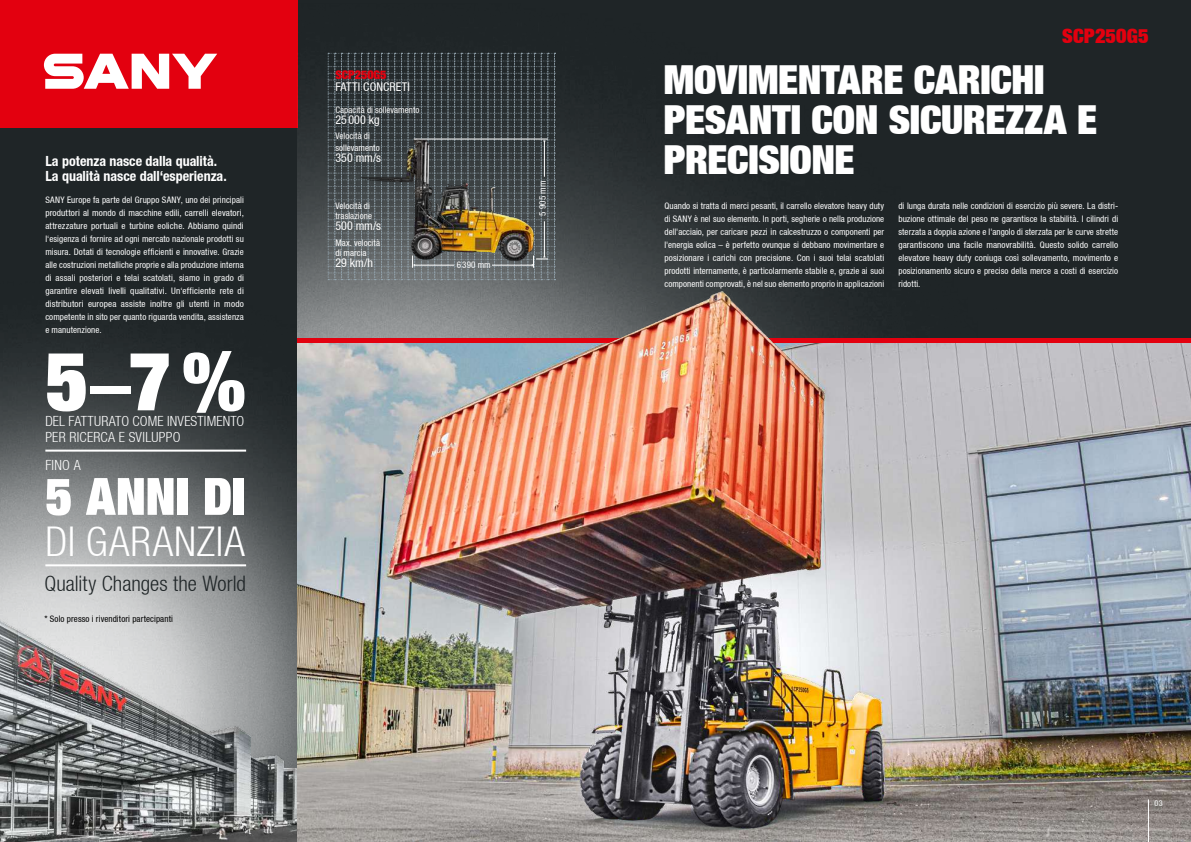
<style>
.page{position:relative;width:1191px;height:842px;background:#fff}
.page>*{position:absolute;margin:0;border:0;box-sizing:border-box;transform-origin:0 0}
.t1{font:900 81px "Context Reprise Extra Black S Si Extra";color:#fff}
.t2{font:900 51px "Context Reprise Extra Black S Si Extra";letter-spacing:-.005em;color:#fff}
.t3{font:700 41px "Context Reprise Light Cond S Si";letter-spacing:.02em;color:#fff}
.t4{font:900 40px/40px "Context Reprise Extra Black S Si Extra";letter-spacing:-.01em;color:#fff}
.t5{font:700 21.3px "Context Reprise Light Cond S Si";color:#1f2527}
.t6{font:900 20px "Context Reprise Extra Black S Si Extra";letter-spacing:.005em;color:#e3000f}
.t7{font:700 condensed 14px/15px "Context Reprise Condensed S Si";color:#fff}
.t8{font:700 14px/16px "Context Reprise Light Cond S Si";letter-spacing:.015em;color:#fff}
.t9{font:12px "Context Reprise Condensed S Si Condensed";letter-spacing:.01em;color:#fff}
.t10{font:900 12px "Context Reprise Extra Black S Si Extra";color:#e3000f}
.t11{font:9px/13px "Context Reprise Condensed S Si Condensed";letter-spacing:.005em;color:#fff;text-align:justify}
.t12{font:9px "Context Reprise Condensed S Si Condensed";letter-spacing:.01em;color:#000}
.t13{font:8px "Context Reprise Condensed S Si Condensed";color:#fff}
.s1{font-size:48.6px}
</style>
<div class="page">
<img style="left:0;top:128px;width:298px;height:481px">
<div style="left:0;top:0;width:298px;height:128px;background:#e3000f"></div>
<img style="left:0;top:609px;width:298px;height:233px">
<hr style="left:45px;top:450px;width:201px;height:2px;background:#fff">
<hr style="left:45px;top:564px;width:201px;height:2px;background:#fff">
<img style="left:298px;top:0;width:883px;height:271px">
<svg style="left:44px;top:54px;width:173px;height:35px"></svg>
<svg style="left:328px;top:53px;width:227px;height:218px;background:#4d504c"></svg>
<img style="left:298px;top:271px;width:893px;height:571px">
<hr style="left:1148px;top:799px;width:1px;height:43px;background:#fff">
<h3 class="t7" style="left:45px;top:154px;width:183px">La potenza nasce dalla qualità.<br>La qualità nasce dall‘esperienza.</h3>
<p class="t11" style="left:45px;top:193px;width:200px">SANY Europe fa parte del Gruppo SANY, uno dei principali produttori al mondo di macchine edili, carrelli elevatori, attrezzature portuali e turbine eoliche. Abbiamo quindi l‘esigenza di fornire ad ogni mercato nazionale prodotti su misura. Dotati di tecnologie efficienti e innovative. Grazie alle costruzioni metalliche proprie e alla produzione interna di assali posteriori e telai scatolati, siamo in grado di garantire elevati livelli qualitativi. Un‘efficiente rete di distributori europea assiste inoltre gli utenti in modo competente in sito per quanto riguarda vendita, assistenza e manutenzione.</p>
<h1 class="t1" style="left:45px;top:329px;width:202px">5<span class="s1">–</span>7%</h1>
<h3 class="t8" style="left:45px;top:413px;width:200px">DEL FATTURATO COME INVESTIMENTO<br>PER RICERCA E SVILUPPO</h3>
<h3 class="t8" style="left:45px;top:457px;width:37px">FINO A</h3>
<h2 class="t2" style="left:45px;top:464px;width:201px">5 ANNI DI</h2>
<h3 class="t3" style="left:45px;top:517px;width:201px">DI GARANZIA</h3>
<h3 class="t5" style="left:44px;top:571px;width:203px">Quality Changes the World</h3>
<p class="t12" style="left:44px;top:613px;width:130px">* Solo presso i rivenditori partecipanti</p>
<h3 class="t10" style="left:335px;top:67px;width:53px">SCP250G5</h3>
<h3 class="t9" style="left:335px;top:79px;width:76px">FATTI CONCRETI</h3>
<p class="t11" style="left:335px;top:103px;width:86px">Capacità di sollevamento</p>
<h3 class="t9" style="left:335px;top:113px;width:46px">25 000 kg</h3>
<p class="t11" style="left:335px;top:130px;width:46px;line-height:11.3px">Velocità di sollevamento</p>
<h3 class="t9" style="left:335px;top:150px;width:47px">350 mm/s</h3>
<p class="t11" style="left:335px;top:201px;width:38px;line-height:10px">Velocità di traslazione</p>
<h3 class="t9" style="left:335px;top:219px;width:47px">500 mm/s</h3>
<p class="t11" style="left:335px;top:237px;width:46px;line-height:10px">Max. velocità di marcia</p>
<h3 class="t9" style="left:335px;top:256px;width:39px">29 km/h</h3>
<p class="t11" style="left:457px;top:258px;width:35px">6390 mm</p>
<p class="t11" style="left:536px;top:216px;width:37px;rotate:-90deg">5 905 mm</p>
<h3 class="t6" style="left:1062px;top:23px;width:88px">SCP250G5</h3>
<h3 class="t4" style="left:663px;top:59px;width:435px">MOVIMENTARE CARICHI<br>PESANTI CON SICUREZZA E<br>PRECISIONE</h3>
<p class="t11" style="left:664px;top:199px;width:221px">Quando si tratta di merci pesanti, il carrello elevatore heavy duty di SANY è nel suo elemento. In porti, segherie o nella produzione dell'acciaio, per caricare pezzi in calcestruzzo o componenti per l'energia eolica – è perfetto ovunque si debbano movimentare e posizionare i carichi con precisione. Con i suoi telai scatolati prodotti internamente, è particolarmente stabile e, grazie ai suoi componenti comprovati, è nel suo elemento proprio in applicazioni</p>
<p class="t11" style="left:898px;top:199px;width:221px">di lunga durata nelle condizioni di esercizio più severe. La distri&shy;buzione ottimale del peso ne garantisce la stabilità. I cilindri di sterzata a doppia azione e l'angolo di sterzata per le curve strette garantiscono una facile manovrabilità. Questo solido carrello elevatore heavy duty coniuga così sollevamento, movimento e posizionamento sicuro e preciso della merce a costi di esercizio ridotti.</p>
<p class="t13" style="left:1154px;top:798px;width:9px">03</p>
</div>
